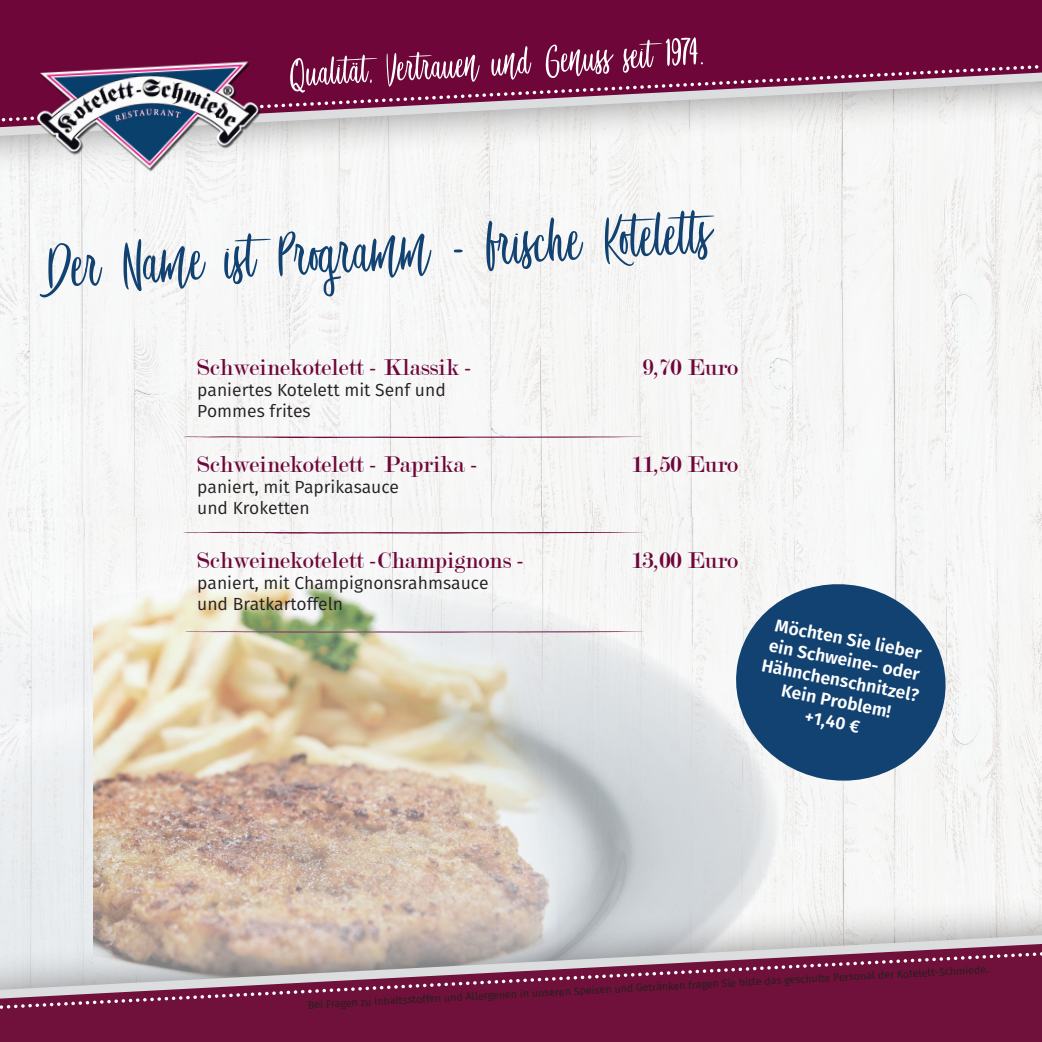
<style>
.page{position:relative;width:1042px;height:1042px;background:#fff}
.page>*{position:absolute;margin:0;border:0;box-sizing:border-box;transform-origin:0 0}
.t1{font:80.67px "Awesome Birds";color:#124271}
.t2{font:51.1px "Awesome Birds";color:#fff}
.t3{font:24.5px "Modern";color:#6e063a}
.t4{font:17.5px/21px "Fira Sans";color:#231f20}
.t5{font:600 17.5px/21px "Fira Sans";color:#fff;text-align:center}
.t6{font:10.67px "Fira Sans";color:#231f20}
</style>
<div class="page">
<div style="left:0;top:178px;width:1038px;height:340px;background:#f6f7f6"></div>
<img style="left:1px;top:518px;width:1038px;height:320px">
<img style="left:1038px;top:178px;width:4px;height:343px">
<img style="left:1039px;top:518px;width:3px;height:320px">
<div style="left:93px;top:508px;width:464px;height:55px;background:#f6f7f6"></div>
<svg style="left:180px;top:436px;width:466px;height:2px"></svg>
<svg style="left:180px;top:532px;width:466px;height:2px"></svg>
<div style="left:0;top:0;width:1042px;height:178px;background:#f6f6f6"></div>
<svg style="left:0;top:125px;width:1041px;height:20px"></svg>
<svg style="left:0;top:0;width:1042px;height:125px;background:#893a61"></svg>
<img style="left:24px;top:50px;width:251px;height:137px">
<img style="left:0;top:563px;width:796px;height:275px">
<div style="left:0;top:838px;width:1042px;height:204px;background:#231f20;opacity:.51"></div>
<svg style="left:0;top:871px;width:1042px;height:171px;background:#8e4863"></svg>
<svg style="left:727px;top:575px;width:227px;height:214px;fill:#124271"></svg>
<svg style="left:0;top:883px;width:1042px;height:128px;background:#b5949e"></svg>
<svg style="left:37px;top:242px;width:66px;height:56px"></svg>
<svg style="left:122px;top:239px;width:85px;height:53px"></svg>
<svg style="left:454px;top:249px;width:9px;height:4px"></svg>
<svg style="left:485px;top:220px;width:41px;height:51px"></svg>
<div style="left:533px;top:217px;width:51px;height:45px;background:#f6f6f6"></div>
<svg style="left:603px;top:213px;width:54px;height:54px"></svg>
<svg style="left:664px;top:225px;width:17px;height:30px"></svg>
<svg style="left:289px;top:58px;width:16px;height:35px"></svg>
<svg style="left:318px;top:62px;width:45px;height:23px"></svg>
<div style="left:386px;top:53px;width:59px;height:34px;background:#6e063a"></div>
<svg style="left:455px;top:59px;width:11px;height:18px"></svg>
<svg style="left:516px;top:46px;width:16px;height:28px"></svg>
<svg style="left:545px;top:44px;width:26px;height:34px"></svg>
<svg style="left:630px;top:49px;width:18px;height:19px"></svg>
<svg style="left:665px;top:37px;width:27px;height:29px"></svg>
<svg style="left:223px;top:231px;width:210px;height:66px"></svg>
<h2 class="t2" style="left:305px;top:53px;width:394px;rotate:-3deg">◆●▼▼ ▼ ◆■ ◆■ ■◆▲▲ ▲▼ ✔</h2>
<h1 class="t1" style="left:521px;top:211px;width:189px;rotate:-3deg">▲ □▼ ● ▼▼▲</h1>
<h3 class="t3" style="left:197px;top:355px;width:277px">Schweinekotelett - Klassik -</h3>
<h3 class="t3" style="left:642px;top:355px;width:97px">9,70 Euro</h3>
<p class="t4" style="left:197px;top:379px;width:250px">paniertes Kotelett mit Senf und<br>Pommes frites</p>
<h3 class="t3" style="left:197px;top:451px;width:283px">Schweinekotelett - Paprika -</h3>
<h3 class="t3" style="left:631px;top:451px;width:108px">11,50 Euro</h3>
<p class="t4" style="left:197px;top:475px;width:203px">paniert, mit Paprikasauce und Kroketten</p>
<h3 class="t3" style="left:197px;top:548px;width:330px">Schweinekotelett -Champignons -</h3>
<h3 class="t3" style="left:631px;top:548px;width:108px">13,00 Euro</h3>
<p class="t4" style="left:197px;top:572px;width:293px">paniert, mit Champignonsrahmsauce und Bratkartoffeln</p>
<p class="t5" style="left:772px;top:612px;width:161px;rotate:11deg">Möchten Sie lieber ein Schweine- oder<br>Hähnchenschnitzel?<br>Kein Problem!<br>+1,40 €</p>
<p class="t6" style="left:307px;top:997px;width:683px;rotate:-3deg">Bei Fragen zu Inhaltsstoffen und Allergenen in unseren Speisen und Getränken fragen Sie bitte das geschulte Personal der Kotelett-Schmiede.</p>
</div>
